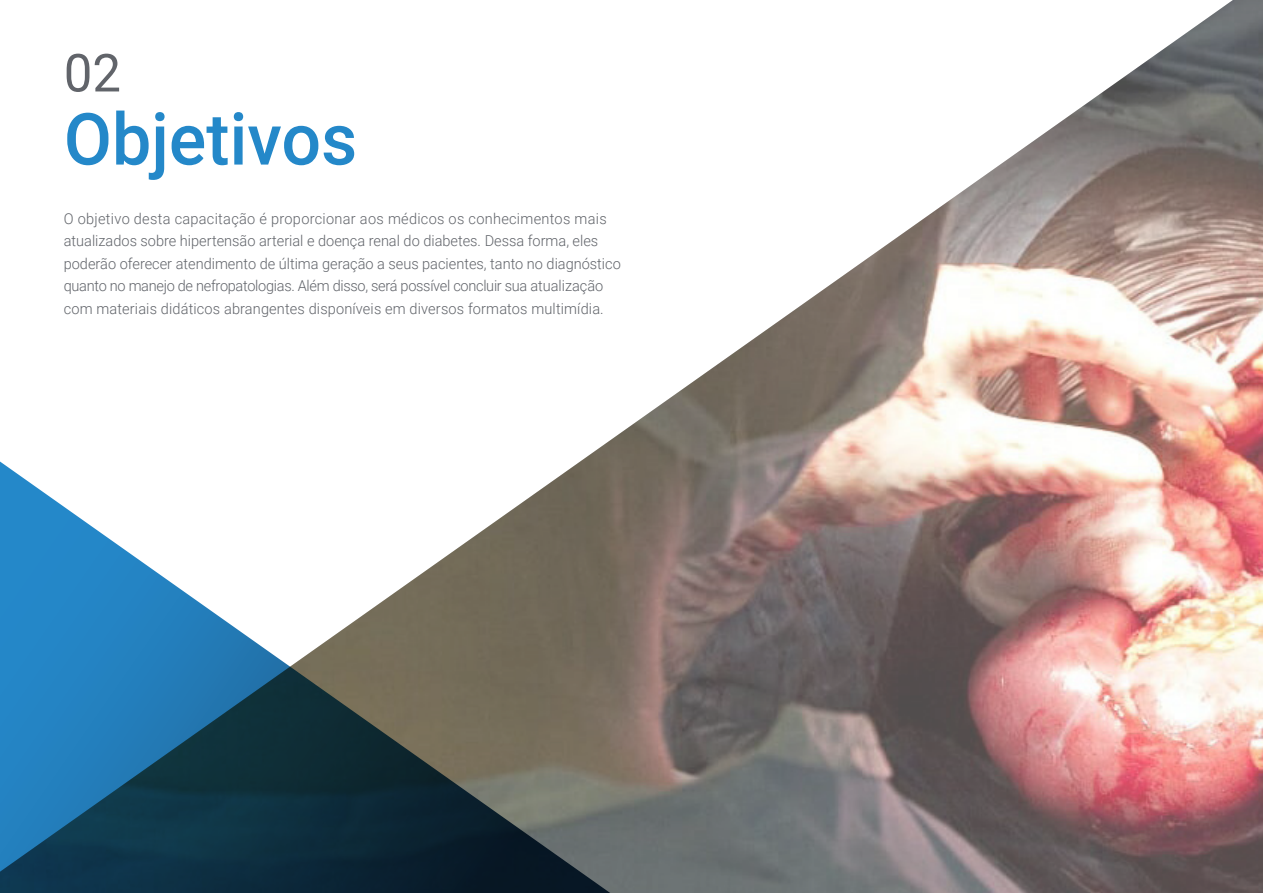
<style>
.page{position:relative;width:1263px;height:893px;background:#fff}
.page>*{position:absolute;margin:0;border:0;box-sizing:border-box;transform-origin:0 0}
.t1{font:500 72px "Roboto";color:#2488c9}
.t2{font:52.5px "Roboto";color:#61646a}
.t3{font:300 15px/22.5px "Roboto";color:#61646a}
</style>
<div class="page">
<img style="left:602px;top:0;width:661px;height:893px">
<svg style="left:0;top:446px;width:640px;height:447px"></svg>
<h2 class="t2" style="left:64px;top:36px;width:59px">02</h2>
<h1 class="t1" style="left:64px;top:89px;width:295px">Objetivos</h1>
<p class="t3" style="left:64px;top:207px;width:559px">O objetivo desta capacitação é proporcionar aos médicos os conhecimentos mais atualizados sobre hipertensão arterial e doença renal do diabetes. Dessa forma, eles poderão oferecer atendimento de última geração a seus pacientes, tanto no diagnóstico quanto no manejo de nefropatologias. Além disso, será possível concluir sua atualização com materiais didáticos abrangentes disponíveis em diversos formatos multimídia.</p>
</div>
